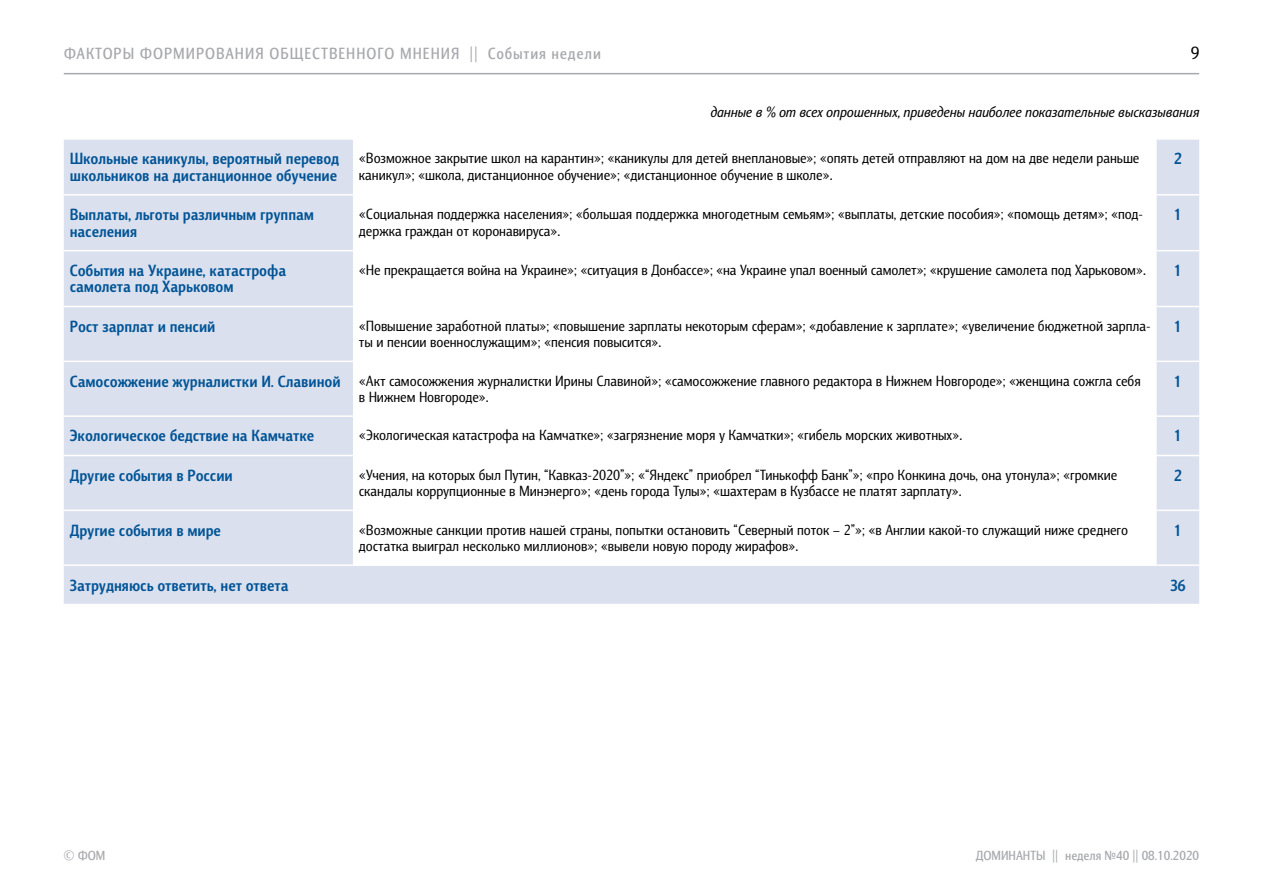
<style>
.page{position:relative;width:1263px;height:893px;background:#fff}
.page>*{position:absolute;margin:0;border:0;box-sizing:border-box;transform-origin:0 0}
.t1{font:18px "Barnaul Grotesk";color:#000}
.t2{font:700 16.5px/16.5px "Barnaul Grotesk";color:#005496}
.t3{font:500 16.5px "Barnaul Grotesk";letter-spacing:.05em;color:#a7a9ac}
.t4{font:15px/16.5px "Barnaul Grotesk";color:#000}
.t5{font:italic 15px "Barnaul Grotesk";color:#000}
.t6{font:500 13.5px "Barnaul Grotesk";color:#a7a9ac}
.s1{font-weight:700;font-size:16.5px;color:#005496}
</style>
<div class="page">
<hr style="left:64px;top:73px;width:1135px;height:1px;background:#a7a9ac">
<svg style="left:64px;top:140px;width:1135px;height:464px"></svg>
<hr style="left:1157px;top:194px;width:42px;height:2px;background:#fff">
<hr style="left:1157px;top:250px;width:42px;height:1px;background:#fff">
<hr style="left:1157px;top:306px;width:42px;height:1px;background:#fff">
<hr style="left:1157px;top:361px;width:42px;height:1px;background:#fff">
<hr style="left:1157px;top:415px;width:42px;height:2px;background:#fff">
<hr style="left:1157px;top:455px;width:42px;height:1px;background:#fff">
<hr style="left:1157px;top:510px;width:42px;height:1px;background:#fff">
<hr style="left:1157px;top:564px;width:42px;height:2px;background:#fff">
<hr style="left:353px;top:564px;width:804px;height:2px;background:#fff">
<hr style="left:64px;top:194px;width:289px;height:2px;background:#fff">
<hr style="left:64px;top:250px;width:289px;height:1px;background:#fff">
<hr style="left:64px;top:306px;width:289px;height:1px;background:#fff">
<hr style="left:64px;top:361px;width:289px;height:1px;background:#fff">
<hr style="left:64px;top:415px;width:289px;height:2px;background:#fff">
<hr style="left:64px;top:455px;width:289px;height:1px;background:#fff">
<hr style="left:64px;top:510px;width:289px;height:1px;background:#fff">
<hr style="left:64px;top:564px;width:289px;height:2px;background:#fff">
<p class="t3" style="left:64px;top:44px;width:539px">Факторы формирования общественного мнения || События недели</p>
<p class="t1" style="left:1191px;top:43px;width:10px">9</p>
<p class="t5" style="left:710px;top:103px;width:490px">данные в % от всех опрошенных, приведены наиболее показательные высказывания</p>
<p class="t2" style="left:70px;top:150px;width:271px">Школьные каникулы, вероятный перевод школьников на дистанционное обучение</p>
<p class="t4" style="left:359px;top:150px;width:782px">«Возможное закрытие школ на карантин»; «каникулы для детей внеплановые»; «опять детей отправляют на дом на две недели раньше каникул»; «школа, дистанционное обучение»; «дистанционное обучение в школе».</p>
<p class="t2" style="left:1174px;top:150px;width:9px">2</p>
<p class="t2" style="left:70px;top:206px;width:246px">Выплаты, льготы различным группам населения</p>
<p class="t4" style="left:359px;top:206px;width:785px">«Социальная поддержка населения»; «большая поддержка многодетным семьям»; «выплаты, детские пособия»; «помощь детям»; «под&shy;держка граждан от коронавируса».</p>
<p class="t2" style="left:1174px;top:206px;width:9px">1</p>
<p class="t2" style="left:70px;top:262px;width:218px">События на Украине, катастрофа самолета под Харьковом</p>
<p class="t4" style="left:359px;top:261px;width:788px">«Не прекращается война на Украине»; «ситуация в Донбассе»; «на Украине упал военный самолет»; «крушение самолета под Харьковом».</p>
<p class="t2" style="left:1174px;top:262px;width:9px">1</p>
<p class="t2" style="left:70px;top:318px;width:147px">Рост зарплат и пенсий</p>
<p class="t4" style="left:359px;top:317px;width:793px">«Повышение заработной платы»; «повышение зарплаты некоторым сферам»; «добавление к зарплате»; «увеличение бюджетной зарпла&shy;ты и пенсии военнослужащим»; «пенсия повысится».</p>
<p class="t2" style="left:1174px;top:318px;width:9px">1</p>
<p class="t4" style="left:359px;top:372px;width:783px;text-indent:-289px"><span class="s1">Самосожжение журналистки И. Славиной</span> «Акт самосожжения журналистки Ирины Славиной»; «самосожжение главного редактора в Нижнем Новгороде»; «женщина сожгла себя в Нижнем Новгороде».</p>
<p class="t2" style="left:1174px;top:372px;width:9px">1</p>
<p class="t2" style="left:70px;top:427px;width:246px">Экологическое бедствие на Камчатке</p>
<p class="t4" style="left:359px;top:427px;width:605px">«Экологическая катастрофа на Камчатке»; «загрязнение моря у Камчатки»; «гибель морских животных».</p>
<p class="t2" style="left:1174px;top:427px;width:9px">1</p>
<p class="t2" style="left:70px;top:467px;width:164px">Другие события в России</p>
<p class="t4" style="left:359px;top:466px;width:760px">«Учения, на которых был Путин, “Кавказ-2020”»; «“Яндекс” приобрел “Тинькофф Банк”»; «про Конкина дочь, она утонула»; «громкие скандалы коррупционные в Минэнерго»; «день города Тулы»; «шахтерам в Кузбассе не платят зарплату».</p>
<p class="t2" style="left:1174px;top:467px;width:9px">2</p>
<p class="t2" style="left:70px;top:521px;width:153px">Другие события в мире</p>
<p class="t4" style="left:359px;top:521px;width:771px">«Возможные санкции против нашей страны, попытки остановить “Северный поток – 2”»; «в Англии какой-то служащий ниже среднего достатка выиграл несколько миллионов»; «вывели новую породу жирафов».</p>
<p class="t2" style="left:1174px;top:521px;width:9px">1</p>
<p class="t2" style="left:70px;top:576px;width:220px">Затрудняюсь ответить, нет ответа</p>
<p class="t2" style="left:1170px;top:576px;width:17px">36</p>
<p class="t6" style="left:64px;top:847px;width:43px">© ФОМ</p>
<p class="t6" style="left:976px;top:847px;width:225px">ДОМИНАНТЫ || неделя №40 || 08.10.2020</p>
</div>
